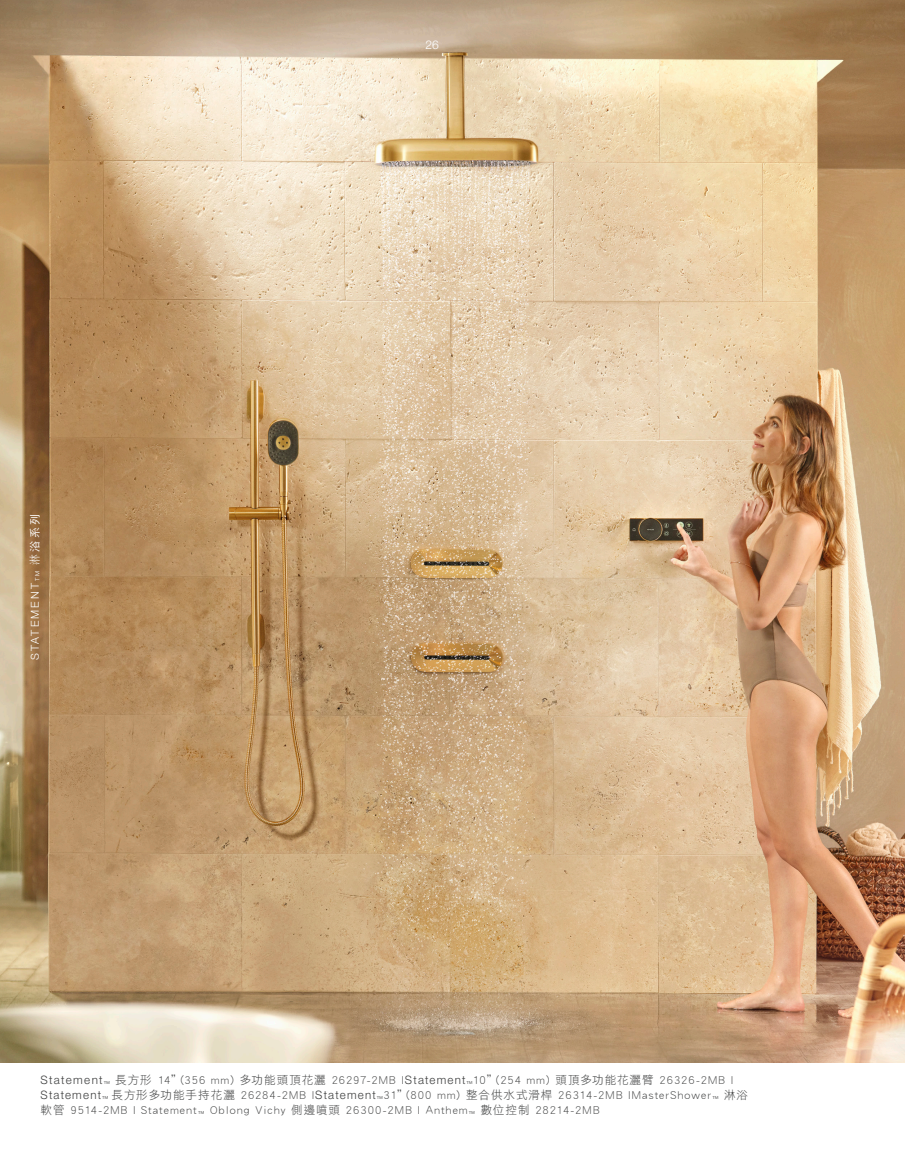
<style>
.page{position:relative;width:905px;height:1175px;background:#fff}
.page>*{position:absolute;margin:0;border:0;box-sizing:border-box;transform-origin:0 0}
.t1{font:300 12px "Helvetica Neue LT Pro";color:#fff}
.Image_Caption_LEFT{font:11.7px/15px "DF Hei Std W3";letter-spacing:.085em;color:#3f4040}
.t2{font:300 10.8px "Helvetica Neue LT Pro";letter-spacing:.2em;color:#fff}
.s1{font-family:"DF Hei Std W5";font-weight:400;font-size:6.3px}
.s2{font-family:"Adobe Ming Std"}
.s3{font-family:"DF Hei Std W5";font-weight:400}
.s4{font-family:"Helvetica Neue LT Pro";font-weight:300}
</style>
<div class="page">
<img style="left:0;top:0;width:904px;height:1062px">
<p class="t2" style="left:28px;top:660px;width:147px;rotate:-90deg">STATEMENT <span class="s1">TM</span> <span class="s2">淋</span><span class="s3">浴系列</span></p>
<p class="t1" style="left:425px;top:37px;width:15px">26</p>
<p class="Image_Caption_LEFT" style="left:40px;top:1072px;width:709px"><span class="s4">Statement</span><sub>™</sub> 長方形 14”(356 mm) 多功能頭頂花灑 26297-2MB |<span class="s4">Statement</span><sub>™</sub>10”(254 mm) 頭頂多功能花灑臂 26326-2MB |<br><span class="s4">Statement</span><sub>™</sub> 長方形多功能手持花灑 26284-2MB |<span class="s4">Statement</span><sub>™</sub>31”(800 mm) 整合供水式滑桿 26314-2MB |MasterShower<sub>™</sub> 淋浴軟管 9514-2MB | Statement<sub>™</sub> Oblong Vichy 側邊噴頭 26300-2MB | Anthem<sub>™</sub> 數位控制 28214-2MB</p>
</div>
